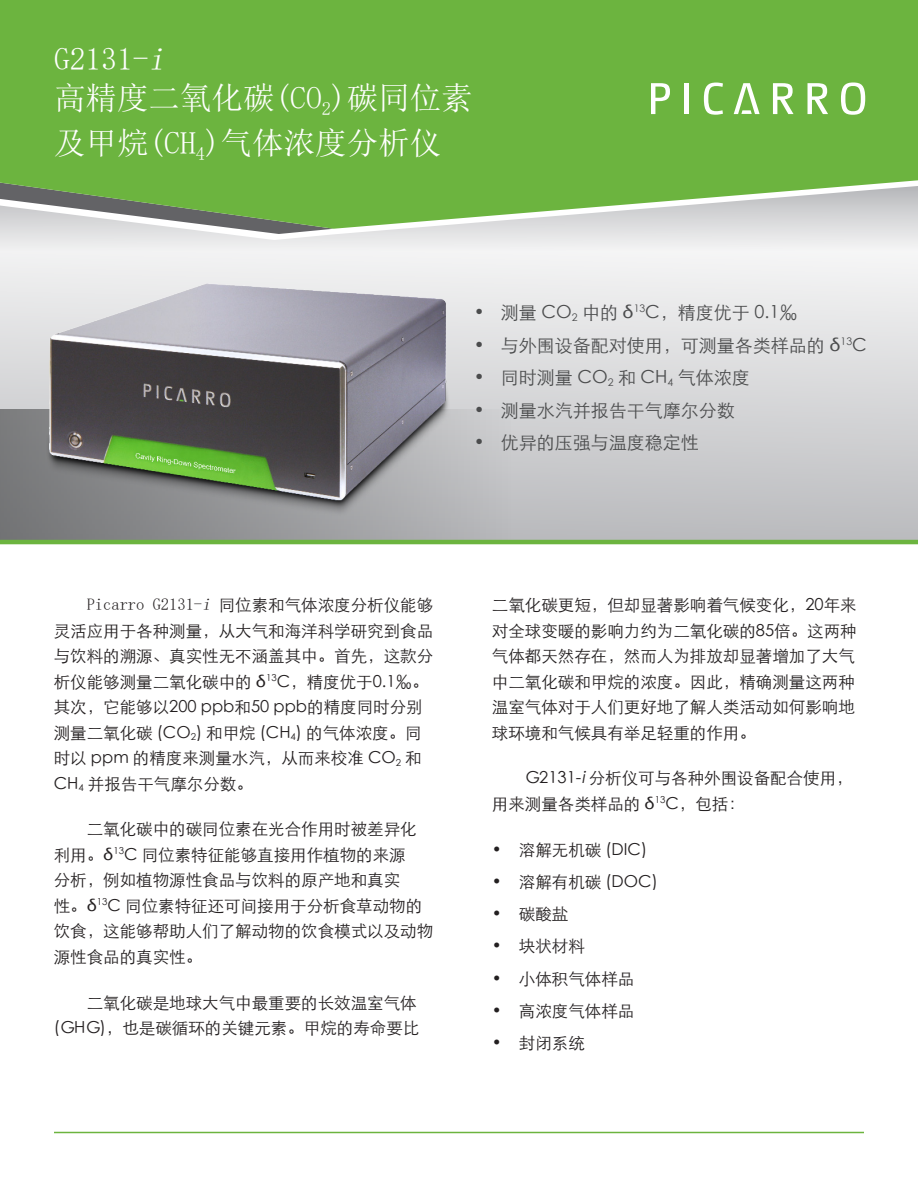
<style>
.page{position:relative;width:918px;height:1188px;background:#fff}
.page>*{position:absolute;margin:0;border:0;box-sizing:border-box;transform-origin:0 0}
.t1{font:31.5px "Sim Sun";color:#fff}
.t2{font:18px "ST Xihei";color:#4b4c4d}
.t3{font:16.5px/25.5px "ST Xihei";color:#231f20}
.s1{font-style:italic}
.s2{font-family:"Sim Sun"}
.s3{font-family:"Sim Sun";font-style:italic}
</style>
<div class="page">
<hr style="left:54px;top:1132px;width:810px;height:1px;background:#6cb43f">
<svg style="left:0;top:250px;width:918px;height:290px"></svg>
<div style="left:0;top:169px;width:918px;height:81px;background:#edeeee"></div>
<svg style="left:0;top:409px;width:511px;height:131px;background:#9ea0a1"></svg>
<svg style="left:0;top:229px;width:918px;height:11px"></svg>
<svg style="left:0;top:229px;width:337px;height:5px"></svg>
<svg style="left:0;top:0;width:918px;height:229px;background:#75b54d"></svg>
<svg style="left:651px;top:83px;width:19px;height:31px"></svg>
<hr style="left:684px;top:83px;width:4px;height:31px;background:#fff">
<svg style="left:704px;top:83px;width:19px;height:32px"></svg>
<svg style="left:773px;top:83px;width:21px;height:31px"></svg>
<svg style="left:808px;top:83px;width:20px;height:31px"></svg>
<svg style="left:841px;top:82px;width:24px;height:33px"></svg>
<svg style="left:734px;top:83px;width:26px;height:31px"></svg>
<hr style="left:0;top:540px;width:918px;height:4px;background:#6cb43f">
<img style="left:33px;top:271px;width:418px;height:251px">
<p class="t1" style="left:54px;top:43px;width:117px">G2131-<span class="s1">i</span></p>
<p class="t1" style="left:54px;top:82px;width:420px">高精度二氧化碳(CO<sub>2</sub>)碳同位素</p>
<p class="t1" style="left:54px;top:127px;width:389px">及甲烷(CH<sub>4</sub>)气体浓度分析仪</p>
<p class="t2" style="left:474px;top:299px;width:325px">• 测量 CO<sub>2</sub> 中的 δ<sup>13</sup>C，精度优于 0.1‰</p>
<p class="t2" style="left:474px;top:332px;width:394px">• 与外围设备配对使用，可测量各类样品的 δ<sup>13</sup>C</p>
<p class="t2" style="left:474px;top:364px;width:277px">• 同时测量 CO<sub>2</sub> 和 CH<sub>4</sub> 气体浓度</p>
<p class="t2" style="left:474px;top:397px;width:262px">• 测量水汽并报告干气摩尔分数</p>
<p class="t2" style="left:474px;top:429px;width:226px">• 优异的压强与温度稳定性</p>
<p class="t3" style="left:54px;top:591px;width:381px">　　<span class="s2">Picarro G2131-</span><span class="s3">i</span> 同位素和气体浓度分析仪能够灵活应用于各种测量，从大气和海洋科学研究到食品与饮料的溯源、真实性无不涵盖其中。首先，这款分析仪能够测量二氧化碳中的 δ<sup>13</sup>C，精度优于0.1‰。其次，它能够以200 ppb和50 ppb的精度同时分别测量二氧化碳 (CO<sub>2</sub>) 和甲烷 (CH<sub>4</sub>) 的气体浓度。同时以 ppm 的精度来测量水汽，从而来校准 CO<sub>2</sub> 和<br>CH<sub>4</sub> 并报告干气摩尔分数。</p>
<p class="t3" style="left:54px;top:815px;width:381px">　　二氧化碳中的碳同位素在光合作用时被差异化利用。δ<sup>13</sup>C 同位素特征能够直接用作植物的来源<br>分析，例如植物源性食品与饮料的原产地和真实<br>性。δ<sup>13</sup>C 同位素特征还可间接用于分析食草动物的饮食，这能够帮助人们了解动物的饮食模式以及动物源性食品的真实性。</p>
<p class="t3" style="left:54px;top:989px;width:367px">　　二氧化碳是地球大气中最重要的长效温室气体(GHG)，也是碳循环的关键元素。甲烷的寿命要比</p>
<p class="t3" style="left:492px;top:591px;width:366px;text-align:justify">二氧化碳更短，但却显著影响着气候变化，20年来对全球变暖的影响力约为二氧化碳的85倍。这两种气体都天然存在，然而人为排放却显著增加了大气中二氧化碳和甲烷的浓度。因此，精确测量这两种温室气体对于人们更好地了解人类活动如何影响地球环境和气候具有举足轻重的作用。</p>
<p class="t3" style="left:492px;top:764px;width:362px">　　G2131-<span class="s1">i</span>分析仪可与各种外围设备配合使用，用来测量各类样品的 δ<sup>13</sup>C，包括：</p>
<p class="t3" style="left:492px;top:836px;width:157px">• 溶解无机碳 (DIC)</p>
<p class="t3" style="left:492px;top:868px;width:167px">• 溶解有机碳 (DOC)</p>
<p class="t3" style="left:492px;top:900px;width:78px">• 碳酸盐</p>
<p class="t3" style="left:492px;top:932px;width:94px">• 块状材料</p>
<p class="t3" style="left:492px;top:965px;width:144px">• 小体积气体样品</p>
<p class="t3" style="left:492px;top:997px;width:144px">• 高浓度气体样品</p>
<p class="t3" style="left:492px;top:1029px;width:94px">• 封闭系统</p>
</div>
